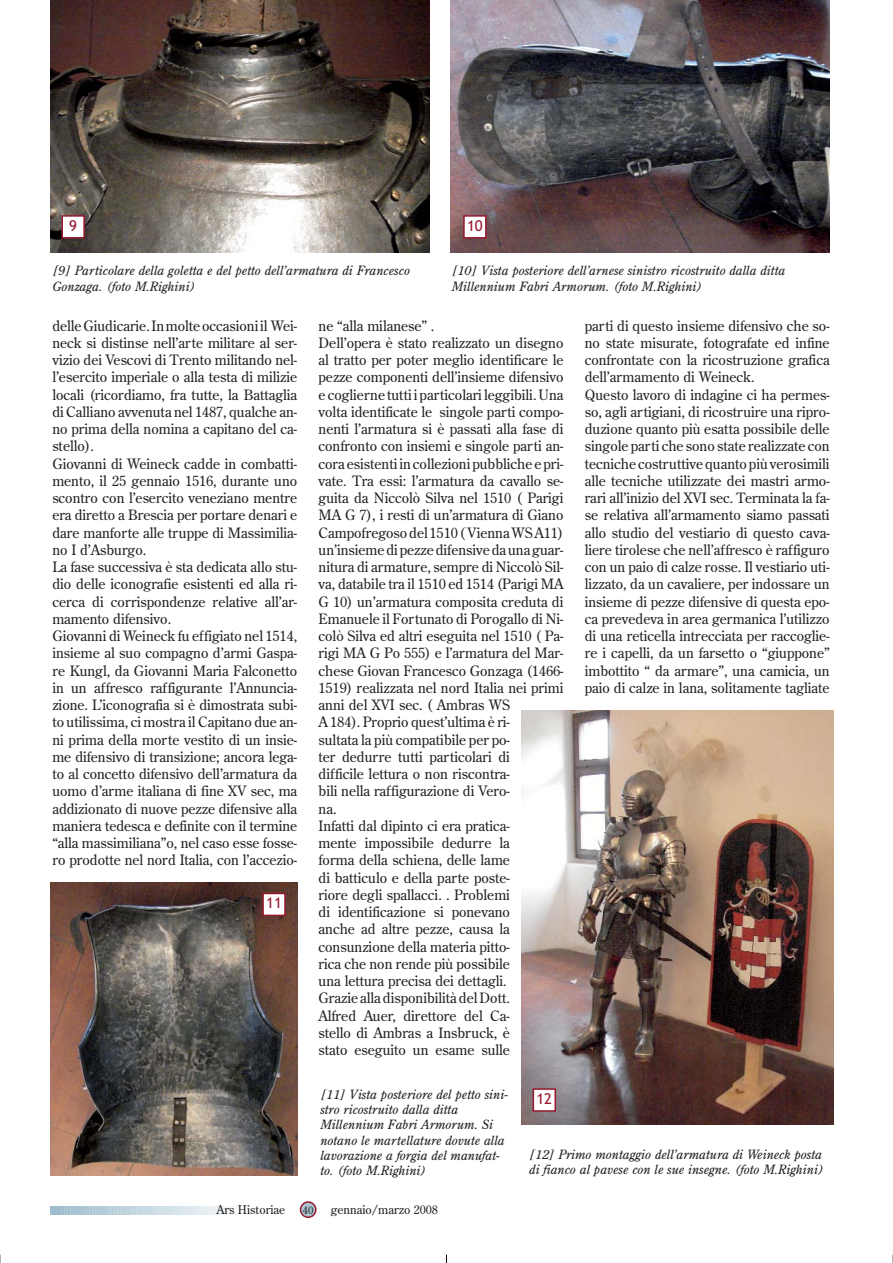
<style>
.page{position:relative;width:893px;height:1263px;background:#fff}
.page>*{position:absolute;margin:0;border:0;box-sizing:border-box;transform-origin:0 0}
.t1{font:15px "Trebuchet MS";color:#97192f}
.t2{font:14.25px/17.2px "Century Old Style";color:#231f20}
.t3{font:italic 12.75px/15.3px "Century Old Style";color:#231f20}
.t4{font:12px "Century Old Style";color:#231f20}
.t5{font:10.5px "Century Old Style";color:#231f20}
</style>
<div class="page">
<img style="left:0;top:0;width:834px;height:1263px">
<p class="t1" style="left:69px;top:220px;width:9px">9</p>
<p class="t1" style="left:467px;top:220px;width:17px">10</p>
<p class="t3" style="left:52px;top:264px;width:359px">[9] Particolare della goletta e del petto dell’armatura di Francesco<br>Gonzaga. (foto M.Righini)</p>
<p class="t3" style="left:452px;top:264px;width:335px">[10] Vista posteriore dell’arnese sinistro ricostruito dalla ditta<br>Millennium Fabri Armorum. (foto M.Righini)</p>
<p class="t2" style="left:52px;top:318px;width:246px">delle Giudicarie. In molte occasioni il Wei&shy;neck si distinse nell’arte militare al ser&shy;vizio dei Vescovi di Trento militando nel&shy;l’esercito imperiale o alla testa di milizie locali (ricordiamo, fra tutte, la Battaglia di Calliano avvenuta nel 1487, qualche an&shy;no prima della nomina a capitano del ca&shy;stello).<br>Giovanni di Weineck cadde in combatti&shy;mento, il 25 gennaio 1516, durante uno scontro con l’esercito veneziano mentre era diretto a Brescia per portare denari e dare manforte alle truppe di Massimilia&shy;no I d’Asburgo.<br>La fase successiva è sta dedicata allo stu&shy;dio delle iconografie esistenti ed alla ri&shy;cerca di corrispondenze relative all’ar&shy;mamento difensivo.<br>Giovanni di Weineck fu effigiato nel 1514, insieme al suo compagno d’armi Gaspa&shy;re Kungl, da Giovanni Maria Falconetto in un affresco raffigurante l’Annuncia&shy;zione. L’iconografia si è dimostrata subi&shy;to utilissima, ci mostra il Capitano due an&shy;ni prima della morte vestito di un insie&shy;me difensivo di transizione; ancora lega&shy;to al concetto difensivo dell’armatura da uomo d’arme italiana di fine XV sec, ma addizionato di nuove pezze difensive alla maniera tedesca e definite con il termine “alla massimiliana”o, nel caso esse fosse&shy;ro prodotte nel nord Italia, con l’accezio-</p>
<p class="t2" style="left:318px;top:318px;width:246px">ne “alla milanese” .<br>Dell’opera è stato realizzato un disegno al tratto per poter meglio identificare le pezze componenti dell’insieme difensivo e coglierne tutti i particolari leggibili. Una volta identificate le singole parti compo&shy;nenti l’armatura si è passati alla fase di confronto con insiemi e singole parti an&shy;cora esistenti in collezioni pubbliche e pri&shy;vate. Tra essi: l’armatura da cavallo se&shy;guita da Niccolò Silva nel 1510 ( Parigi MA G 7), i resti di un’armatura di Giano Campofregoso del 1510 ( Vienna WS A11) un’insieme di pezze difensive da una guar&shy;nitura di armature, sempre di Niccolò Sil&shy;va, databile tra il 1510 ed 1514 (Parigi MA G 10) un’armatura composita creduta di Emanuele il Fortunato di Porogallo di Ni&shy;colò Silva ed altri eseguita nel 1510 ( Pa&shy;rigi MA G Po 555) e l’armatura del Mar&shy;chese Giovan Francesco Gonzaga (1466- 1519) realizzata nel nord Italia nei primi anni del XVI sec. ( Ambras WS<br>A 184). Proprio quest’ultima è ri-<br>sultata la più compatibile per po-<br>ter dedurre tutti particolari di<br>difficile lettura o non riscontra-<br>bili nella raffigurazione di Vero-<br>na.<br>Infatti dal dipinto ci era pratica-<br>mente impossibile dedurre la<br>forma della schiena, delle lame<br>di batticulo e della parte poste-<br>riore degli spallacci. . Problemi<br>di identificazione si ponevano<br>anche ad altre pezze, causa la consunzione della materia pitto-<br>rica che non rende più possibile<br>una lettura precisa dei dettagli.<br>Grazie alla disponibilità del Dott.<br>Alfred Auer, direttore del Ca-<br>stello di Ambras a Insbruck, è<br>stato eseguito un esame sulle</p>
<p class="t2" style="left:584px;top:318px;width:246px">parti di questo insieme difensivo che so&shy;no state misurate, fotografate ed infine confrontate con la ricostruzione grafica dell’armamento di Weineck.<br>Questo lavoro di indagine ci ha permes&shy;so, agli artigiani, di ricostruire una ripro&shy;duzione quanto più esatta possibile delle singole parti che sono state realizzate con tecniche costruttive quanto più verosimili alle tecniche utilizzate dei mastri armo&shy;rari all’inizio del XVI sec. Terminata la fa&shy;se relativa all’armamento siamo passati allo studio del vestiario di questo cava&shy;liere tirolese che nell’affresco è raffiguro con un paio di calze rosse. Il vestiario uti&shy;lizzato, da un cavaliere, per indossare un insieme di pezze difensive di questa epo&shy;ca prevedeva in area germanica l’utilizzo di una reticella intrecciata per raccoglie&shy;re i capelli, da un farsetto o “giuppone” imbottito “ da armare”, una camicia, un paio di calze in lana, solitamente tagliate</p>
<p class="t1" style="left:266px;top:897px;width:17px">11</p>
<p class="t3" style="left:320px;top:1087px;width:189px">[11] Vista posteriore del petto sini&shy;stro ricostruito dalla ditta<br>Millennium Fabri Armorum. Si notano le martellature dovute alla lavorazione a forgia del manufat&shy;to. (foto M.Righini)</p>
<p class="t4" style="left:217px;top:1205px;width:70px">Ars Historiae</p>
<p class="t5" style="left:303px;top:1206px;width:12px">40</p>
<p class="t4" style="left:331px;top:1205px;width:109px">gennaio/marzo 2008</p>
<p class="t1" style="left:536px;top:1093px;width:17px">12</p>
<p class="t3" style="left:529px;top:1148px;width:296px">[12] Primo montaggio dell’armatura di Weineck posta di fianco al pavese con le sue insegne. (foto M.Righini)</p>
</div>
